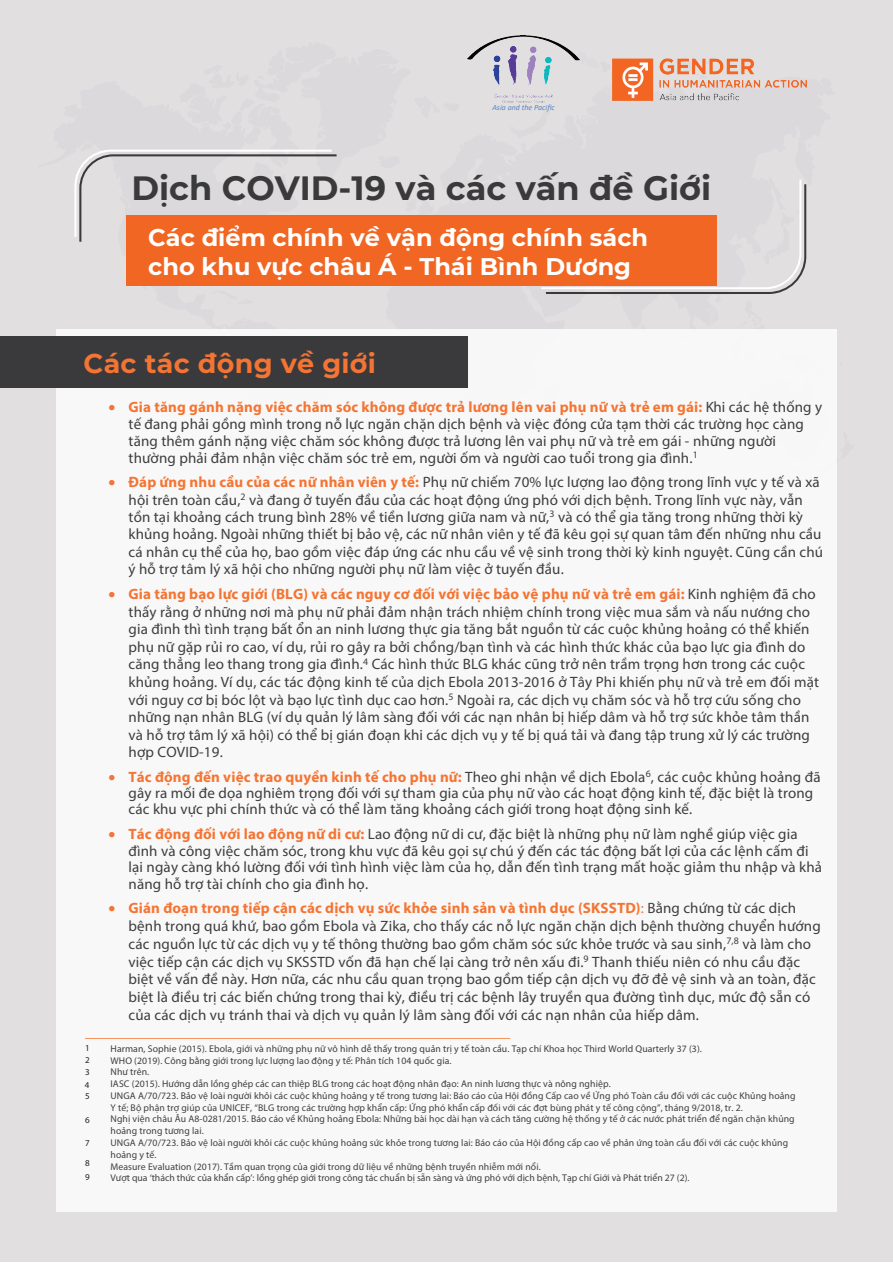
<style>
.page{position:relative;width:893px;height:1263px;background:#fff}
.page>*{position:absolute;margin:0;border:0;box-sizing:border-box;transform-origin:0 0}
.t1{font:700 33.6px "Montserrat";color:#3a3a3b}
.main{font:700 27px "Montserrat";letter-spacing:.01em;color:#f37433}
.t2{font:700 24px/28.8px "Montserrat";color:#fff}
.footnote{font:15px/17.5px "Myriad Pro";letter-spacing:.01em;color:#3e3e3f}
.footnote-2{font:9.75px/11.7px "Myriad Pro";letter-spacing:.01em;color:#414042}
.footnote-3{font:9px "Myriad Pro";color:#231f20}
.t3{font:italic 7.95px "Calibri";color:#5d84c3}
.s1{color:#f47533}
.s2{font-weight:700;color:#f47533}
.s3{color:#3e3e3f}
</style>
<div class="page">
<div style="left:0;top:0;width:892px;height:1261px;background:#e1dfdf"></div>
<svg style="left:467px;top:58px;width:340px;height:236px"></svg>
<svg style="left:74px;top:150px;width:263px;height:136px"></svg>
<div style="left:127px;top:215px;width:590px;height:71px;background:#f06622"></div>
<img style="left:468px;top:35px;width:111px;height:68px">
<div style="left:56px;top:329px;width:781px;height:883px;background:#f9f8f8"></div>
<div style="left:0;top:336px;width:468px;height:51px;background:#3a3a3c"></div>
<hr style="left:85px;top:1038px;width:425px;height:1px;background:#f7915a">
<p class="t3" style="left:492px;top:102px;width:64px">Asia and the Pacific</p>
<p class="t1" style="left:131px;top:163px;width:581px">Dịch COVID-19 và các vấn đề Giới</p>
<p class="t2" style="left:148px;top:222px;width:501px">Các điểm chính về vận động chính sách cho khu vực châu Á - Thái Bình Dương</p>
<p class="main" style="left:84px;top:344px;width:294px">Các tác động về giới</p>
<p class="footnote-3" style="left:85px;top:1054px;width:6px">2</p>
<p class="footnote-3" style="left:85px;top:1137px;width:6px">7</p>
<p class="footnote" style="left:129px;top:398px;width:695px;line-height:17px;text-indent:-20px"><span class="s1">•</span> <span class="s2">Gia tăng gánh nặng việc chăm sóc không được trả lương lên vai phụ nữ và trẻ em gái:</span> Khi các hệ thống y tế đang phải gồng mình trong nỗ lực ngăn chặn dịch bệnh và việc đóng cửa tạm thời các trường học càng tăng thêm gánh nặng việc chăm sóc không được trả lương lên vai phụ nữ và trẻ em gái - những người thường phải đảm nhận việc chăm sóc trẻ em, người ốm và người cao tuổi trong gia đình.<sup>1</sup></p>
<p class="footnote" style="left:129px;top:474px;width:696px;text-indent:-20px"><span class="s1">•</span> <span class="s2">Đáp ứng nhu cầu của các nữ nhân viên y tế:</span> Phụ nữ chiếm 70% lực lượng lao động trong lĩnh vực y tế và xã hội trên toàn cầu,<sup>2</sup> và đang ở tuyến đầu của các hoạt động ứng phó với dịch bệnh. Trong lĩnh vực này, vẫn tồn tại khoảng cách trung bình 28% về tiền lương giữa nam và nữ,<sup>3</sup> và có thể gia tăng trong những thời kỳ khủng hoảng. Ngoài những thiết bị bảo vệ, các nữ nhân viên y tế đã kêu gọi sự quan tâm đến những nhu cầu cá nhân cụ thể của họ, bao gồm việc đáp ứng các nhu cầu về vệ sinh trong thời kỳ kinh nguyệt. Cũng cần chú ý hỗ trợ tâm lý xã hội cho những người phụ nữ làm việc ở tuyến đầu.</p>
<p class="footnote" style="left:129px;top:585px;width:692px;text-indent:-20px"><span class="s1">•</span> <span class="s2">Gia tăng bạo lực giới (BLG) và các nguy cơ đối với việc bảo vệ phụ nữ và trẻ em gái:</span> Kinh nghiệm đã cho thấy rằng ở những nơi mà phụ nữ phải đảm nhận trách nhiệm chính trong việc mua sắm và nấu nướng cho gia đình thì tình trạng bất ổn an ninh lương thực gia tăng bắt nguồn từ các cuộc khủng hoảng có thể khiến phụ nữ gặp rủi ro cao, ví dụ, rủi ro gây ra bởi chồng/bạn tình và các hình thức khác của bạo lực gia đình do căng thẳng leo thang trong gia đình.<sup>4</sup> Các hình thức BLG khác cũng trở nên trầm trọng hơn trong các cuộc khủng hoảng. Ví dụ, các tác động kinh tế của dịch Ebola 2013-2016 ở Tây Phi khiến phụ nữ và trẻ em đối mặt với nguy cơ bị bóc lột và bạo lực tình dục cao hơn.<sup>5</sup> Ngoài ra, các dịch vụ chăm sóc và hỗ trợ cứu sống cho những nạn nhân BLG (ví dụ quản lý lâm sàng đối với các nạn nhân bị hiếp dâm và hỗ trợ sức khỏe tâm thần và hỗ trợ tâm lý xã hội) có thể bị gián đoạn khi các dịch vụ y tế bị quá tải và đang tập trung xử lý các trường hợp COVID-19.</p>
<p class="footnote" style="left:129px;top:769px;width:694px;line-height:16.2px;text-indent:-20px"><span class="s1">•</span> <span class="s2">Tác động đến việc trao quyền kinh tế cho phụ nữ:</span> Theo ghi nhận về dịch Ebola<sup>6</sup>, các cuộc khủng hoảng đã gây ra mối đe dọa nghiêm trọng đối với sự tham gia của phụ nữ vào các hoạt động kinh tế, đặc biệt là trong các khu vực phi chính thức và có thể làm tăng khoảng cách giới trong hoạt động sinh kế.</p>
<p class="footnote" style="left:129px;top:825px;width:695px;line-height:16.6px;text-indent:-20px"><span class="s1">•</span> <span class="s2">Tác động đối với lao động nữ di cư:</span> Lao động nữ di cư, đặc biệt là những phụ nữ làm nghề giúp việc gia đình và công việc chăm sóc, trong khu vực đã kêu gọi sự chú ý đến các tác động bất lợi của các lệnh cấm đi lại ngày càng khó lường đối với tình hình việc làm của họ, dẫn đến tình trạng mất hoặc giảm thu nhập và khả năng hỗ trợ tài chính cho gia đình họ.</p>
<p class="footnote" style="left:129px;top:899px;width:694px;text-indent:-20px"><span class="s1">•</span> <span class="s2">Gián đoạn trong tiếp cận các dịch vụ sức khỏe sinh sản và tình dục (SKSSTD)</span><span class="s1">:</span> Bằng chứng từ các dịch bệnh trong quá khứ, bao gồm Ebola và Zika, cho thấy các nỗ lực ngăn chặn dịch bệnh thường chuyển hướng các nguồn lực từ các dịch vụ y tế thông thường bao gồm chăm sóc sức khỏe trước và sau sinh,<sup>7,8</sup> và làm cho việc tiếp cận các dịch vụ SKSSTD vốn đã hạn chế lại càng trở nên xấu đi.<sup>9</sup> Thanh thiếu niên có nhu cầu đặc biệt về vấn đề này. Hơn nữa, các nhu cầu quan trọng bao gồm tiếp cận dịch vụ đỡ đẻ vệ sinh và an toàn, đặc biệt là điều trị các biến chứng trong thai kỳ, điều trị các bệnh lây truyền qua đường tình dục, mức độ sẵn có của các dịch vụ tránh thai và dịch vụ quản lý lâm sàng đối với các nạn nhân của hiếp dâm.</p>
<p class="footnote-2" style="left:111px;top:1042px;width:686px"><span class="s3">Harman, Sophie (2015). Ebola, giới và những phụ nữ vô hình dễ thấy trong quản trị y tế toàn cầu. Tạp chí Khoa học Third World Quarterly 37 (3).<br>WHO (2019). Công bằng giới trong lực lượng lao động y tế: Phân tích 104 quốc gia.<br>Như trên.<br>IASC (2015). Hướng dẫn lồng ghép các can thiệp BLG trong các hoạt động nhân đạo: An ninh lương thực và nông nghiệp.<br>UNGA A/70/723. Bảo vệ loài người khỏi các cuộc kh</span>ủng hoảng y tế trong tương lai: Báo cáo của Hội đồng Cấp cao về Ứng phó Toàn cầu đối với các cuộc Khủng hoảng Y tế; Bộ phận trợ giúp của UNICEF, “BLG trong các trường hợp khẩn cấp: Ứng phó khẩn cấp đối với các đợt bùng phát y tế công cộng”, tháng 9/2018, tr. 2.<br>Nghị viện châu Âu A8-0281/2015. Báo cáo về Khủng hoảng Ebola: Những bài học dài hạn và cách tăng cường hệ thống y tế ở các nước phát triển để ngăn chặn khủng hoảng trong tương lai.<br>UNGA A/70/723. Bảo vệ loài người khỏi các cuộc khủng hoảng sức khỏe trong tương lai: Báo cáo của Hội đồng cấp cao về phản ứng toàn cầu đối với các cuộc khủng hoảng y tế.<br>Measure Evaluation (2017). Tầm quan trọng của giới trong dữ liệu về những bệnh truyền nhiễm mới nổi.<br>Vượt qua ‘thách thức của khẩn cấp’: lồng ghép giới trong công tác chuẩn bị sẵn sàng và ứng phó với dịch bệnh, Tạp chí Giới và Phát triển 27 (2).</p>
</div>
